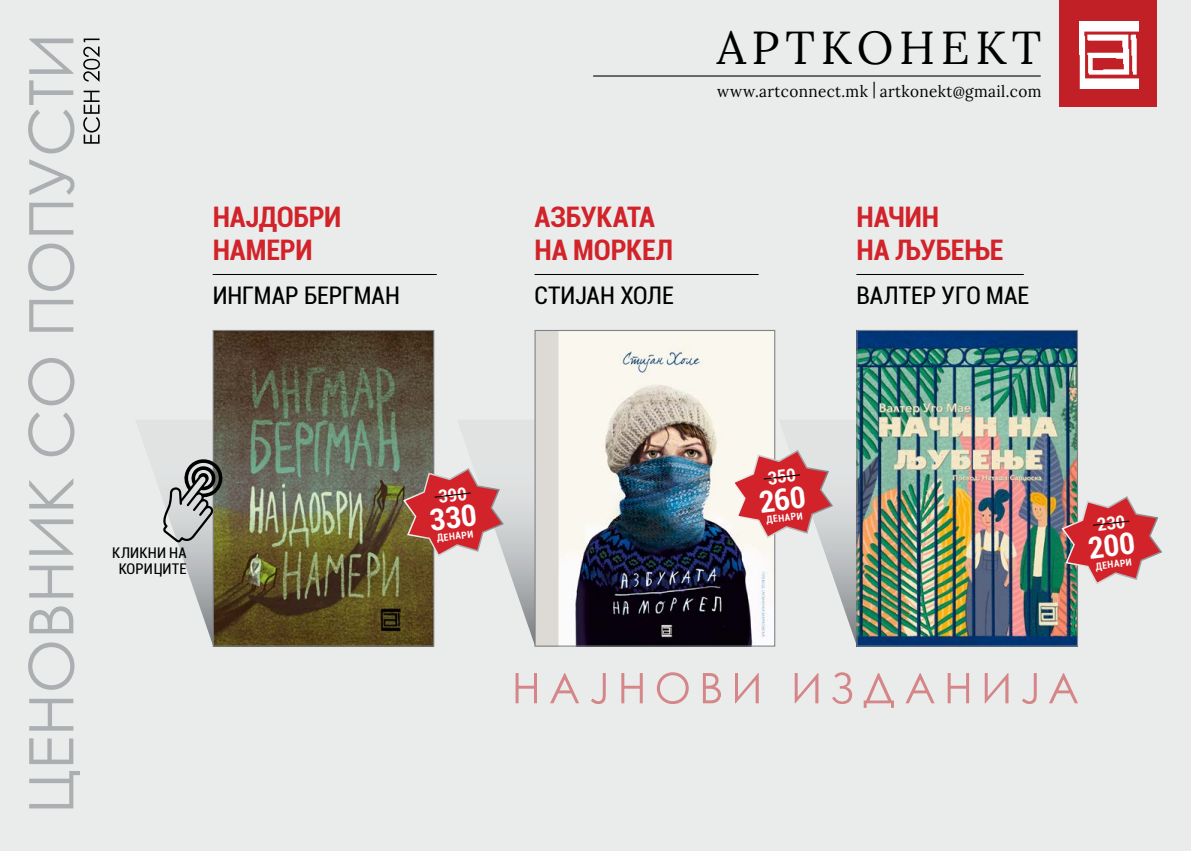
<style>
.page{position:relative;width:1191px;height:851px;background:#fff}
.page>*{position:absolute;margin:0;border:0;box-sizing:border-box;transform-origin:0 0}
.t1{font:46.2px "Lora";letter-spacing:.125em;color:#000}
.t2{font:700 condensed 28.35px/32.4px "Roboto";letter-spacing:-.005em;color:#d2232a}
.t3{font:condensed 24.3px "Roboto";color:#000}
.t4{font:16.05px "Lora";letter-spacing:.025em;color:#000;scale:.95 1}
.t5{font:condensed 14.7px/16.6px "Roboto";letter-spacing:.015em;color:#000;text-align:center}
.t6{font:700 condensed 9.75px "Roboto";color:#fff}
</style>
<div class="page">
<div style="left:0;top:0;width:1191px;height:850px;background:#eaecec"></div>
<svg style="left:504px;top:476px;width:30px;height:167px"></svg>
<svg style="left:155px;top:419px;width:58px;height:227px"></svg>
<svg style="left:820px;top:476px;width:36px;height:167px"></svg>
<hr style="left:213px;top:274px;width:224px;height:1px;background:#000">
<hr style="left:534px;top:274px;width:224px;height:1px;background:#000">
<hr style="left:856px;top:274px;width:167px;height:1px;background:#000">
<img style="left:536px;top:332px;width:237px;height:312px">
<div style="left:534px;top:330px;width:241px;height:316px;border:1px solid #808285"></div>
<img style="left:215px;top:332px;width:217px;height:312px">
<div style="left:213px;top:330px;width:221px;height:316px;border:1px solid #808285"></div>
<img style="left:858px;top:332px;width:218px;height:312px">
<div style="left:856px;top:330px;width:222px;height:316px;border:1px solid #808285"></div>
<svg style="left:515px;top:672px;width:563px;height:35px"></svg>
<svg style="left:163px;top:457px;width:62px;height:85px"></svg>
<hr style="left:593px;top:75px;width:447px;height:2px;background:#000">
<svg style="left:28px;top:39px;width:72px;height:769px"></svg>
<div style="left:1059px;top:0;width:97px;height:106px;background:#c02026"></div>
<img style="left:1080px;top:22px;width:59px;height:67px">
<svg style="left:402px;top:467px;width:103px;height:90px"></svg>
<svg style="left:731px;top:449px;width:103px;height:90px"></svg>
<img style="left:1060px;top:495px;width:102px;height:90px">
<p class="t2" style="left:213px;top:200px;width:130px">НАЈДОБРИ<br>НАМЕРИ</p>
<p class="t3" style="left:213px;top:278px;width:189px">ИНГМАР БЕРГМАН</p>
<p class="t2" style="left:534px;top:200px;width:140px">АЗБУКАТА<br>НА МОРКЕЛ</p>
<p class="t3" style="left:534px;top:278px;width:141px">СТИЈАН ХОЛЕ</p>
<h1 class="t1" style="left:717px;top:12px;width:326px">АРТКОНЕКТ</h1>
<p class="t4" style="left:717px;top:79px;width:343px">www.artconnect.mk | artkonekt@gmail.com</p>
<p class="t2" style="left:856px;top:200px;width:149px">НАЧИН<br>НА ЉУБЕЊЕ</p>
<p class="t3" style="left:856px;top:278px;width:174px">ВАЛТЕР УГО МАЕ</p>
<p class="t5" style="left:112px;top:543px;width:76px">КЛИКНИ НА<br>КОРИЦИТЕ</p>
<p class="t6" style="left:436px;top:531px;width:38px;rotate:-6deg">ДЕНАРИ</p>
<p class="t6" style="left:766px;top:512px;width:38px;rotate:-6deg">ДЕНАРИ</p>
<p class="t6" style="left:1095px;top:559px;width:38px;rotate:-6deg">ДЕНАРИ</p>
</div>
